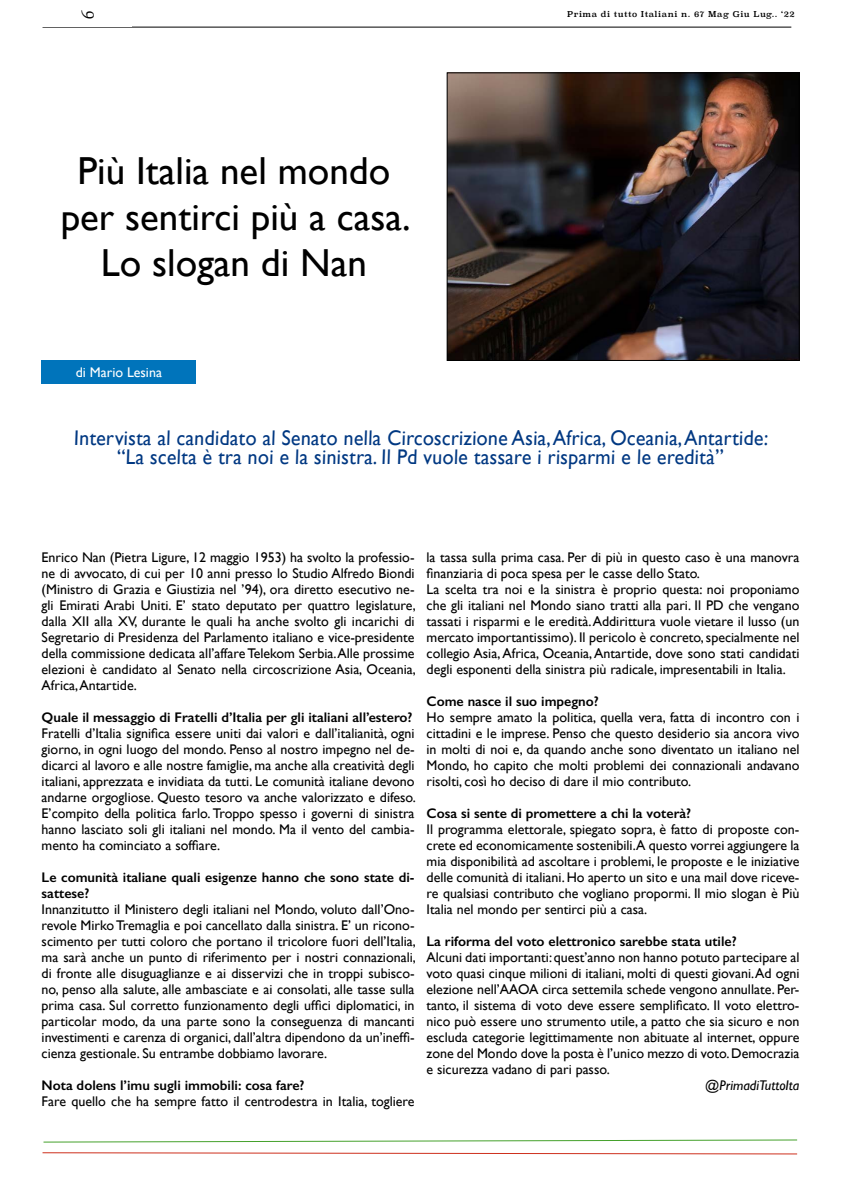
<style>
.page{position:relative;width:842px;height:1191px;background:#fff}
.page>*{position:absolute;margin:0;border:0;box-sizing:border-box;transform-origin:0 0}
.t1{font:39px/46px "Gill Sans";color:#000;text-align:center}
.t2{font:21.2px/19px "Gill Sans";letter-spacing:.01em;color:#003882;text-align:center;scale:.94 1}
.t3{font:italic 18px "Source Serif Variable";color:#000}
.t4{font:14px/16px "Gill Sans";color:#000;text-align:justify}
.t5{font:600 14px/16px "Gill Sans";color:#000}
.t6{font:italic 14px "Gill Sans";color:#000}
.t7{font:14px "Gill Sans";color:#fff}
.t8{font:8px "Superclarendon";letter-spacing:.06em;color:#000}
</style>
<div class="page">
<hr style="left:43px;top:27px;width:748px;height:1px;background:#000">
<svg style="left:43px;top:1139px;width:755px;height:4px"></svg>
<svg style="left:42px;top:1152px;width:756px;height:3px"></svg>
<img style="left:449px;top:75px;width:348px;height:284px">
<div style="left:447px;top:73px;width:352px;height:288px;border:1px solid #000"></div>
<div style="left:42px;top:361px;width:154px;height:23px;background:#0074bb"></div>
<p class="t3" style="left:76px;top:20px;width:11px;rotate:-90deg">6</p>
<p class="t8" style="left:567px;top:9px;width:229px">Prima di tutto Italiani n. 67 Mag Giu Lug.. ‘22</p>
<h1 class="t1" style="left:61px;top:147px;width:351px">Più Italia nel mondo per sentirci più a casa.<br>Lo slogan di Nan</h1>
<p class="t7" style="left:76px;top:364px;width:88px">di Mario Lesina</p>
<h2 class="t2" style="left:74px;top:428px;width:741px">Intervista al candidato al Senato nella Circoscrizione Asia,Africa, Oceania,Antartide: “La scelta è tra noi e la sinistra. Il Pd vuole tassare i risparmi e le eredità”</h2>
<p class="t4" style="left:42px;top:549px;width:376px">Enrico Nan (Pietra Ligure, 12 maggio 1953) ha svolto la professio&shy;ne di avvocato, di cui per 10 anni presso lo Studio Alfredo Biondi (Ministro di Grazia e Giustizia nel ’94), ora diretto esecutivo ne&shy;gli Emirati Arabi Uniti. E’ stato deputato per quattro legislature, dalla XII alla XV, durante le quali ha anche svolto gli incarichi di Segretario di Presidenza del Parlamento italiano e vice-presidente della commissione dedicata all’affare Telekom Serbia. Alle prossime elezioni è candidato al Senato nella circoscrizione Asia, Oceania, Africa, Antartide.</p>
<p class="t5" style="left:42px;top:709px;width:372px">Quale il messaggio di Fratelli d’Italia per gli italiani all’estero?</p>
<p class="t4" style="left:42px;top:725px;width:376px">Fratelli d’Italia significa essere uniti dai valori e dall’italianità, ogni giorno, in ogni luogo del mondo. Penso al nostro impegno nel de&shy;dicarci al lavoro e alle nostre famiglie, ma anche alla creatività degli italiani, apprezzata e invidiata da tutti. Le comunità italiane devono andarne orgogliose. Questo tesoro va anche valorizzato e difeso.<br>E’compito della politica farlo. Troppo spesso i governi di sinistra hanno lasciato soli gli italiani nel mondo. Ma il vento del cambia&shy;mento ha cominciato a soffiare.</p>
<p class="t5" style="left:42px;top:869px;width:374px">Le comunità italiane quali esigenze hanno che sono state di&shy;sattese?</p>
<p class="t4" style="left:42px;top:901px;width:376px">Innanzitutto il Ministero degli italiani nel Mondo, voluto dall’Ono&shy;revole Mirko Tremaglia e poi cancellato dalla sinistra. E’ un ricono&shy;scimento per tutti coloro che portano il tricolore fuori dell’Italia, ma sarà anche un punto di riferimento per i nostri connazionali, di fronte alle disuguaglianze e ai disservizi che in troppi subisco&shy;no, penso alla salute, alle ambasciate e ai consolati, alle tasse sulla prima casa. Sul corretto funzionamento degli uffici diplomatici, in particolar modo, da una parte sono la conseguenza di mancanti investimenti e carenza di organici, dall’altra dipendono da un’ineffi&shy;cienza gestionale. Su entrambe dobbiamo lavorare.</p>
<p class="t5" style="left:42px;top:1077px;width:264px">Nota dolens l’imu sugli immobili: cosa fare?</p>
<p class="t4" style="left:42px;top:1093px;width:374px">Fare quello che ha sempre fatto il centrodestra in Italia, togliere</p>
<p class="t4" style="left:426px;top:549px;width:374px;text-align:left">la tassa sulla prima casa. Per di più in questo caso è una manovra finanziaria di poca spesa per le casse dello Stato.<br>La scelta tra noi e la sinistra è proprio questa: noi proponiamo che gli italiani nel Mondo siano tratti alla pari. Il PD che vengano tassati i risparmi e le eredità. Addirittura vuole vietare il lusso (un mercato importantissimo). Il pericolo è concreto, specialmente nel collegio Asia, Africa, Oceania, Antartide, dove sono stati candidati degli esponenti della sinistra più radicale, impresentabili in Italia.</p>
<p class="t5" style="left:426px;top:693px;width:174px">Come nasce il suo impegno?</p>
<p class="t4" style="left:426px;top:709px;width:374px">Ho sempre amato la politica, quella vera, fatta di incontro con i cittadini e le imprese. Penso che questo desiderio sia ancora vivo in molti di noi e, da quando anche sono diventato un italiano nel Mondo, ho capito che molti problemi dei connazionali andavano risolti, così ho deciso di dare il mio contributo.</p>
<p class="t5" style="left:426px;top:805px;width:266px">Cosa si sente di promettere a chi la voterà?</p>
<p class="t4" style="left:426px;top:821px;width:374px">Il programma elettorale, spiegato sopra, è fatto di proposte con&shy;crete ed economicamente sostenibili.A questo vorrei aggiungere la mia disponibilità ad ascoltare i problemi, le proposte e le iniziative delle comunità di italiani. Ho aperto un sito e una mail dove riceve&shy;re qualsiasi contributo che vogliano propormi. Il mio slogan è Più Italia nel mondo per sentirci più a casa.</p>
<p class="t5" style="left:426px;top:933px;width:312px">La riforma del voto elettronico sarebbe stata utile?</p>
<p class="t4" style="left:426px;top:949px;width:374px">Alcuni dati importanti: quest’anno non hanno potuto partecipare al voto quasi cinque milioni di italiani, molti di questi giovani. Ad ogni elezione nell’AAOA circa settemila schede vengono annullate. Per&shy;tanto, il sistema di voto deve essere semplificato. Il voto elettro&shy;nico può essere uno strumento utile, a patto che sia sicuro e non escluda categorie legittimamente non abituate al internet, oppure zone del Mondo dove la posta è l’unico mezzo di voto. Democrazia e sicurezza vadano di pari passo.</p>
<p class="t6" style="left:705px;top:1077px;width:96px">@PrimadiTuttoIta</p>
</div>
